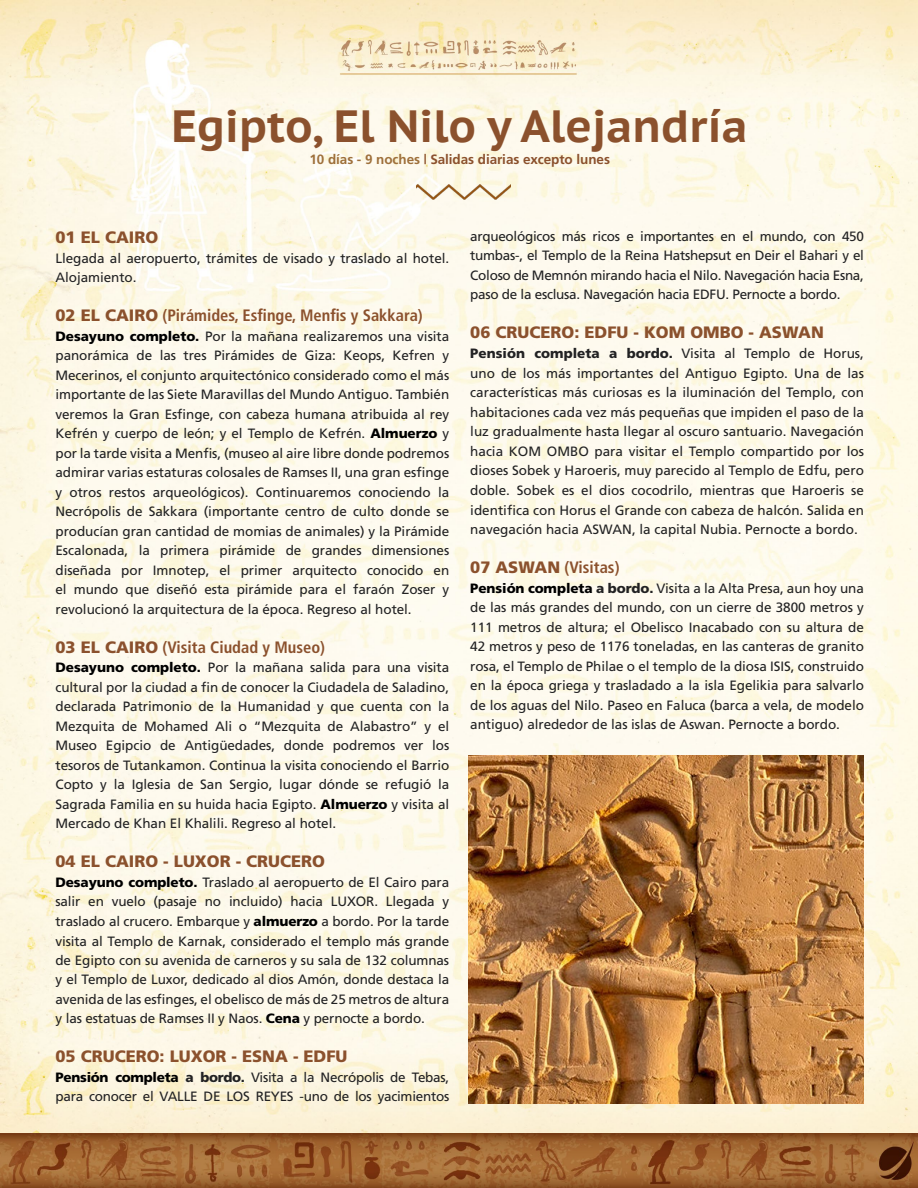
<style>
.page{position:relative;width:918px;height:1188px;background:#fff}
.page>*{position:absolute;margin:0;border:0;box-sizing:border-box;transform-origin:0 0}
.t1{font:700 45px "PT Sans Caption";color:#8b512d}
.t2{font:700 condensed 16.5px "Frutiger";color:#8b512d}
.t3{font:900 16.5px "Frutiger";color:#8b512d}
.t4{font:13.5px/19.5px "Frutiger";letter-spacing:-.005em;color:#222223;text-align:justify}
.t5{font:700 13.5px "Frutiger";letter-spacing:-.005em;color:#8b512d}
.s1{color:#9e703b}
.s2{font-weight:900;font-stretch:normal}
.s3{font-weight:900;color:#000}
.s4{font-weight:900}
</style>
<div class="page">
<img style="left:0;top:0;width:918px;height:1134px">
<img style="left:0;top:1134px;width:918px;height:54px">
<img style="left:417px;top:184px;width:93px;height:15px">
<img style="left:469px;top:755px;width:395px;height:348px">
<h1 class="t1" style="left:172px;top:96px;width:578px">Egipto, El Nilo y Alejandría</h1>
<p class="t5" style="left:309px;top:152px;width:302px"><span class="s1">10 días - 9 noches</span> | Salidas diarias excepto lunes</p>
<p class="t3" style="left:56px;top:227px;width:104px">01 EL CAIRO</p>
<p class="t4" style="left:56px;top:248px;width:395px">Llegada al aeropuerto, trámites de visado y traslado al hotel.<br>Alojamiento.</p>
<p class="t2" style="left:56px;top:306px;width:369px"><span class="s2">02 EL CAIRO</span> (Pirámides, Esfinge, Menfis y Sakkara)</p>
<p class="t4" style="left:56px;top:326px;width:395px"><span class="s3">Desayuno completo.</span> Por la mañana realizaremos una visita panorámica de las tres Pirámides de Giza: Keops, Kefren y Mecerinos, el conjunto arquitectónico considerado como el más importante de las Siete Maravillas del Mundo Antiguo. También veremos la Gran Esfinge, con cabeza humana atribuida al rey Kefrén y cuerpo de león; y el Templo de Kefrén. <span class="s3">Almuerzo</span> y por la tarde visita a Menfis, (museo al aire libre donde podremos admirar varias estaturas colosales de Ramses II, una gran esfinge y otros restos arqueológicos). Continuaremos conociendo la Necrópolis de Sakkara (importante centro de culto donde se producían gran cantidad de momias de animales) y la Pirámide Escalonada, la primera pirámide de grandes dimensiones diseñada por Imnotep, el primer arquitecto conocido en el mundo que diseñó esta pirámide para el faraón Zoser y revolucionó la arquitectura de la época. Regreso al hotel.</p>
<p class="t2" style="left:56px;top:637px;width:271px"><span class="s2">03 EL CAIRO</span> (Visita Ciudad y Museo)</p>
<p class="t4" style="left:56px;top:658px;width:395px"><span class="s3">Desayuno completo.</span> Por la mañana salida para una visita cultural por la ciudad a fin de conocer la Ciudadela de Saladino, declarada Patrimonio de la Humanidad y que cuenta con la Mezquita de Mohamed Ali o “Mezquita de Alabastro” y el Museo Egipcio de Antigüedades, donde podremos ver los tesoros de Tutankamon. Continua la visita conociendo el Barrio Copto y la Iglesia de San Sergio, lugar dónde se refugió la Sagrada Familia en su huida hacia Egipto. <span class="s3">Almuerzo</span> y visita al Mercado de Khan El Khalili. Regreso al hotel.</p>
<p class="t3" style="left:56px;top:852px;width:271px">04 EL CAIRO - LUXOR - CRUCERO</p>
<p class="t4" style="left:56px;top:872px;width:395px"><span class="s3">Desayuno completo.</span> Traslado al aeropuerto de El Cairo para salir en vuelo (pasaje no incluido) hacia LUXOR. Llegada y traslado al crucero. Embarque y <span class="s3">almuerzo</span> a bordo. Por la tarde visita al Templo de Karnak, considerado el templo más grande de Egipto con su avenida de carneros y su sala de 132 columnas y el Templo de Luxor, dedicado al dios Amón, donde destaca la avenida de las esfinges, el obelisco de más de 25 metros de altura y las estatuas de Ramses II y Naos. <span class="s3">Cena</span> y pernocte a bordo.</p>
<p class="t3" style="left:56px;top:1047px;width:294px">05 CRUCERO: LUXOR - ESNA - EDFU</p>
<p class="t4" style="left:56px;top:1067px;width:395px"><span class="s3">Pensión completa</span> <span class="s4">a bordo.</span> Visita a la Necrópolis de Tebas, para conocer el VALLE DE LOS REYES -uno de los yacimientos</p>
<p class="t4" style="left:470px;top:226px;width:395px">arqueológicos más ricos e importantes en el mundo, con 450 tumbas-, el Templo de la Reina Hatshepsut en Deir el Bahari y el Coloso de Memnón mirando hacia el Nilo. Navegación hacia Esna, paso de la esclusa. Navegación hacia EDFU. Pernocte a bordo.</p>
<p class="t3" style="left:470px;top:323px;width:355px">06 CRUCERO: EDFU - KOM OMBO - ASWAN</p>
<p class="t4" style="left:470px;top:343px;width:395px"><span class="s4">Pensión completa a bordo.</span> Visita al Templo de Horus, uno de los más importantes del Antiguo Egipto. Una de las características más curiosas es la iluminación del Templo, con habitaciones cada vez más pequeñas que impiden el paso de la luz gradualmente hasta llegar al oscuro santuario. Navegación hacia KOM OMBO para visitar el Templo compartido por los dioses Sobek y Haroeris, muy parecido al Templo de Edfu, pero doble. Sobek es el dios cocodrilo, mientras que Haroeris se identifica con Horus el Grande con cabeza de halcón. Salida en navegación hacia ASWAN, la capital Nubia. Pernocte a bordo.</p>
<p class="t2" style="left:470px;top:558px;width:151px"><span class="s2">07 ASWAN</span> (Visitas)</p>
<p class="t4" style="left:470px;top:578px;width:395px"><span class="s3">Pensión completa</span> <span class="s4">a bordo.</span> Visita a la Alta Presa, aun hoy una de las más grandes del mundo, con un cierre de 3800 metros y 111 metros de altura; el Obelisco Inacabado con su altura de 42 metros y peso de 1176 toneladas, en las canteras de granito rosa, el Templo de Philae o el templo de la diosa ISIS, construido en la época griega y trasladado a la isla Egelikia para salvarlo de los aguas del Nilo. Paseo en Faluca (barca a vela, de modelo antiguo) alrededor de las islas de Aswan. Pernocte a bordo.</p>
</div>
